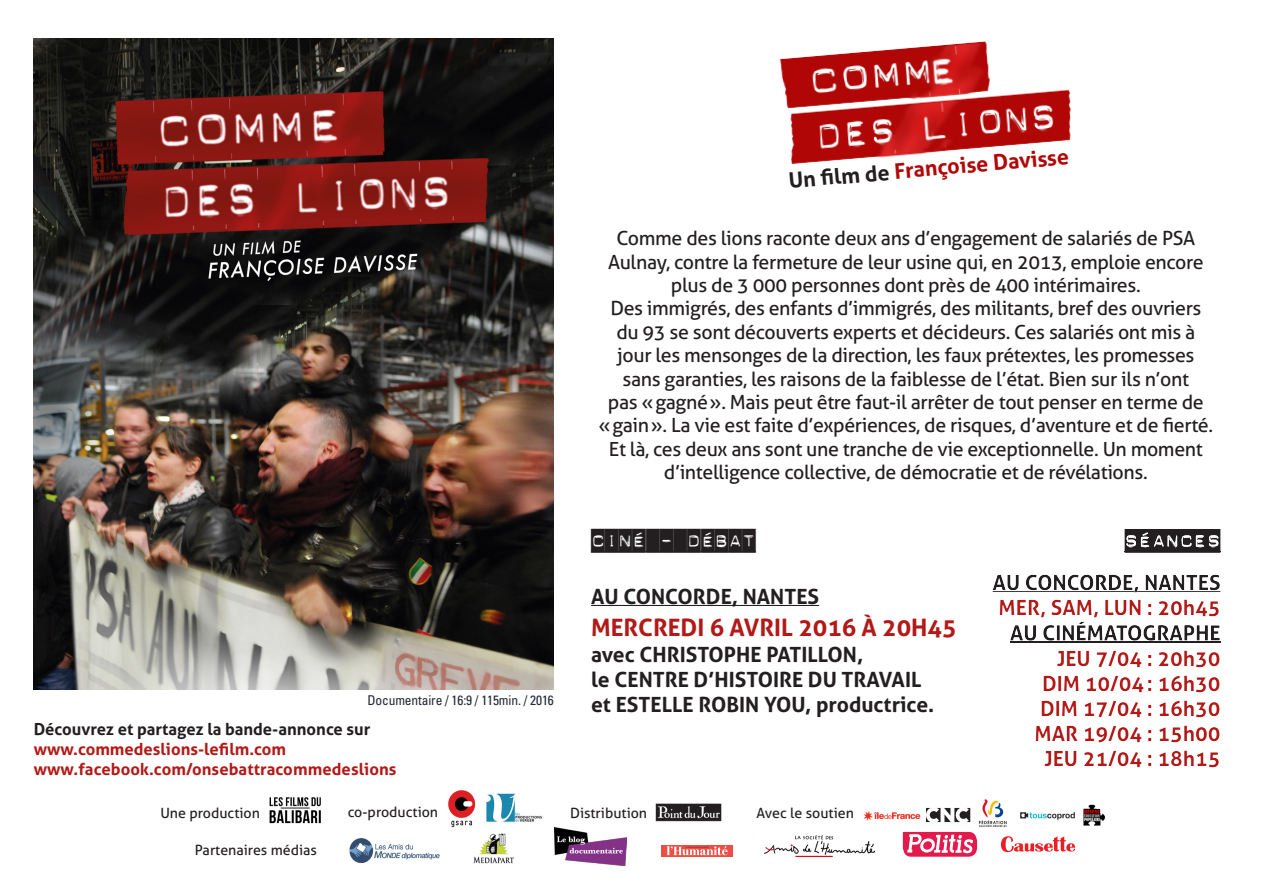
<style>
.page{position:relative;width:1263px;height:893px;background:#fff}
.page>*{position:absolute;margin:0;border:0;box-sizing:border-box;transform-origin:0 0}
.t1{font:700 24px "Aller";color:#b21917}
.t2{font:24px "Dynamoe";color:#231f20}
.t3{font:700 21.45px "Aller";color:#b20707}
.t4{font:700 21px "Aller";color:#231f20}
.t5{font:700 21px/25.2px "Aller";color:#b21917;text-align:right}
.t6{font:19.5px/23.4px "Aller";letter-spacing:-.02em;color:#231f20;text-align:center}
.t7{font:700 16.5px "Aller";letter-spacing:.005em;color:#b21917}
.t8{font:700 16.5px "Aller";color:#231f20}
.t9{font:14.1px "Aller";color:#231f20}
.t10{font:condensed 13.5px "Univers";letter-spacing:-.01em;color:#212634}
.s1{color:#231f20}
</style>
<div class="page">
<img style="left:448px;top:790px;width:28px;height:38px">
<img style="left:269px;top:797px;width:52px;height:27px">
<img style="left:486px;top:793px;width:56px;height:29px">
<img style="left:978px;top:799px;width:29px;height:28px">
<img style="left:1083px;top:804px;width:21px;height:22px">
<img style="left:926px;top:807px;width:45px;height:16px">
<img style="left:863px;top:811px;width:58px;height:10px">
<img style="left:1020px;top:812px;width:55px;height:8px">
<img style="left:655px;top:804px;width:67px;height:17px">
<img style="left:349px;top:838px;width:90px;height:24px">
<img style="left:554px;top:828px;width:72px;height:37px">
<div style="left:661px;top:845px;width:72px;height:11px;background:#ef4d44"></div>
<svg style="left:667px;top:846px;width:61px;height:9px"></svg>
<img style="left:764px;top:835px;width:110px;height:21px">
<img style="left:473px;top:833px;width:41px;height:31px">
<svg style="left:903px;top:832px;width:74px;height:25px"></svg>
<svg style="left:1001px;top:836px;width:74px;height:16px"></svg>
<img style="left:34px;top:38px;width:519px;height:652px">
<img style="left:780px;top:41px;width:291px;height:123px">
<hr style="left:591px;top:551px;width:165px;height:1px;background:#231f20">
<hr style="left:591px;top:605px;width:228px;height:1px;background:#231f20">
<p class="t3" style="left:788px;top:167px;width:283px;rotate:-5deg"><span class="s1">Un fi lm de</span> Françoise Davisse</p>
<p class="t10" style="left:367px;top:692px;width:188px">Documentaire / 16:9 / 115min. / 2016</p>
<p class="t8" style="left:34px;top:719px;width:338px">Découvrez et partagez la bande-annonce sur</p>
<p class="t7" style="left:34px;top:739px;width:254px">www.commedeslions-lefilm.com</p>
<p class="t7" style="left:34px;top:759px;width:364px">www.facebook.com/onsebattracommedeslions</p>
<p class="t6" style="left:608px;top:227px;width:597px">Comme des lions raconte deux ans d’engagement de salariés de PSA<br>Aulnay, contre la fermeture de leur usine qui, en 2013, emploie encore plus de 3 000 personnes dont près de 400 intérimaires.</p>
<p class="t6" style="left:598px;top:297px;width:616px">Des immigrés, des enfants d’immigrés, des militants, bref des ouvriers du 93 se sont découverts experts et décideurs. Ces salariés ont mis à jour les mensonges de la direction, les faux prétextes, les promesses sans garanties, les raisons de la faiblesse de l’état. Bien sur ils n’ont<br>pas «gagné». Mais peut être faut-il arrêter de tout penser en terme de<br>« gain ». La vie est faite d’expériences, de risques, d’aventure et de fierté.</p>
<p class="t6" style="left:609px;top:437px;width:595px">Et là, ces deux ans sont une tranche de vie exceptionnelle. Un moment d’intelligence collective, de démocratie et de révélations.</p>
<p class="t2" style="left:591px;top:529px;width:166px">CINÉ - DÉBAT</p>
<p class="t4" style="left:591px;top:583px;width:230px">AU CONCORDE, NANTES</p>
<p class="t1" style="left:591px;top:613px;width:367px">MERCREDI 6 AVRIL 2016 À 20H45</p>
<p class="t4" style="left:591px;top:641px;width:274px">avec CHRISTOPHE PATILLON,</p>
<p class="t4" style="left:591px;top:666px;width:332px">le CENTRE D’HISTOIRE DU TRAVAIL</p>
<p class="t4" style="left:591px;top:691px;width:345px">et ESTELLE ROBIN YOU, productrice.</p>
<p class="t5" style="left:999px;top:595px;width:223px">MER, SAM, LUN : 20h45</p>
<p class="t5" style="left:1034px;top:645px;width:188px">JEU 7/04 : 20h30<br>DIM 10/04: 16h30<br>DIM 17/04 : 16h30<br>MAR 19/04 : 15h00<br>JEU 21/04 : 18h15</p>
<p class="t9" style="left:160px;top:804px;width:101px">Une production</p>
<p class="t9" style="left:348px;top:803px;width:92px">co-production</p>
<p class="t9" style="left:570px;top:804px;width:79px">Distribution</p>
<p class="t9" style="left:756px;top:805px;width:99px">Avec le soutien</p>
<p class="t9" style="left:195px;top:841px;width:124px">Partenaires médias</p>
</div>
